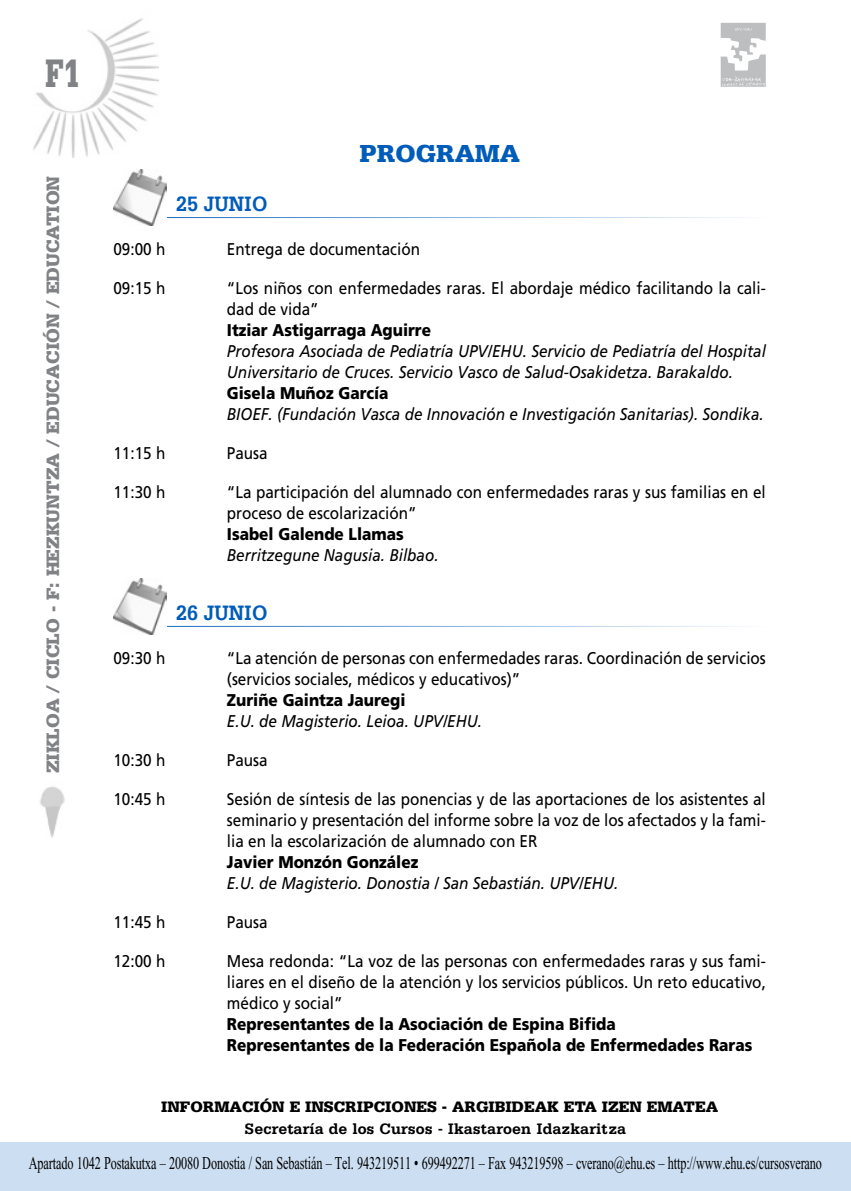
<style>
.page{position:relative;width:851px;height:1191px;background:#fff}
.page>*{position:absolute;margin:0;border:0;box-sizing:border-box;transform-origin:0 0}
.t1{font:900 42px "Serifa";color:#808285;scale:.67 1}
.t2{font:900 26px "Serifa";color:#005cb9}
.t3{font:700 22px "Serifa";color:#005cb9;scale:.9 1}
.t4{font:900 19px "Serifa";color:#808285}
.t5{font:18px "Times New Roman";letter-spacing:-.01em;color:#000;scale:.68 1}
.t6{font:17px/21px "Frutiger";color:#000;scale:.9 1}
.t7{font:italic 17px/21px "Frutiger";color:#000;scale:.9 1}
.t8{font:900 17px/21px "Frutiger";color:#000;scale:.9 1}
.t9{font:900 16px "Serifa";color:#000}
.t10{font:700 16px "Serifa";color:#000}
</style>
<div class="page">
<svg style="left:720px;top:23px;width:45px;height:64px"></svg>
<img style="left:722px;top:77px;width:42px;height:8px">
<img style="left:33px;top:18px;width:125px;height:139px">
<img style="left:40px;top:786px;width:25px;height:52px">
<div style="left:0;top:1142px;width:850px;height:49px;background:#ccdef1"></div>
<img style="left:113px;top:170px;width:53px;height:55px">
<img style="left:113px;top:578px;width:53px;height:56px">
<h1 class="t1" style="left:45px;top:48px;width:53px">F1</h1>
<p class="t4" style="left:42px;top:773px;width:599px;rotate:-90deg">ZIKLOA / CICLO - F: HEZKUNTZA / EDUCACIÓN / EDUCATION</p>
<p class="t3" style="left:176px;top:191px;width:103px">25 JUNIO</p>
<h2 class="t2" style="left:359px;top:138px;width:162px">PROGRAMA</h2>
<p class="t6" style="left:113px;top:239px;width:59px">09:00 h</p>
<p class="t6" style="left:227px;top:239px;width:216px">Entrega de documentación</p>
<p class="t6" style="left:113px;top:278px;width:59px">09:15 h</p>
<p class="t6" style="left:227px;top:278px;width:600px">“Los niños con enfermedades raras. El abordaje médico facilitando la cali&shy;dad de vida”</p>
<p class="t8" style="left:227px;top:319px;width:228px">Itziar Astigarraga Aguirre</p>
<p class="t7" style="left:227px;top:341px;width:600px">Profesora Asociada de Pediatría UPV/EHU. Servicio de Pediatría del Hospital<br>Universitario de Cruces. Servicio Vasco de Salud-Osakidetza. Barakaldo.</p>
<p class="t8" style="left:227px;top:382px;width:181px">Gisela Muñoz García</p>
<p class="t7" style="left:227px;top:404px;width:598px">BIOEF. (Fundación Vasca de Innovación e Investigación Sanitarias). Sondika.</p>
<p class="t6" style="left:113px;top:443px;width:59px">11:15 h</p>
<p class="t6" style="left:227px;top:443px;width:47px">Pausa</p>
<p class="t6" style="left:113px;top:481px;width:59px">11:30 h</p>
<p class="t6" style="left:227px;top:481px;width:600px">“La participación del alumnado con enfermedades raras y sus familias en el proceso de escolarización”</p>
<p class="t8" style="left:227px;top:523px;width:198px">Isabel Galende Llamas</p>
<p class="t7" style="left:227px;top:545px;width:237px">Berritzegune Nagusia. Bilbao.</p>
<p class="t3" style="left:176px;top:600px;width:103px">26 JUNIO</p>
<p class="t6" style="left:113px;top:647px;width:59px">09:30 h</p>
<p class="t6" style="left:227px;top:647px;width:600px">“La atención de personas con enfermedades raras. Coordinación de servicios (servicios sociales, médicos y educativos)”</p>
<p class="t8" style="left:227px;top:689px;width:200px">Zuriñe Gaintza Jauregi</p>
<p class="t7" style="left:227px;top:710px;width:285px">E.U. de Magisterio. Leioa. UPV/EHU.</p>
<p class="t6" style="left:113px;top:749px;width:59px">10:30 h</p>
<p class="t6" style="left:227px;top:749px;width:47px">Pausa</p>
<p class="t6" style="left:113px;top:788px;width:59px">10:45 h</p>
<p class="t6" style="left:227px;top:788px;width:600px;text-align:justify">Sesión de síntesis de las ponencias y de las aportaciones de los asistentes al seminario y presentación del informe sobre la voz de los afectados y la fami&shy;lia en la escolarización de alumnado con ER</p>
<p class="t8" style="left:227px;top:851px;width:214px">Javier Monzón González</p>
<p class="t7" style="left:227px;top:872px;width:436px">E.U. de Magisterio. Donostia / San Sebastián. UPV/EHU.</p>
<p class="t6" style="left:113px;top:911px;width:59px">11:45 h</p>
<p class="t6" style="left:227px;top:911px;width:47px">Pausa</p>
<p class="t6" style="left:113px;top:950px;width:59px">12:00 h</p>
<p class="t6" style="left:227px;top:950px;width:600px;text-align:justify">Mesa redonda: “La voz de las personas con enfermedades raras y sus fami&shy;liares en el diseño de la atención y los servicios públicos. Un reto educativo, médico y social”</p>
<p class="t8" style="left:227px;top:1013px;width:585px">Representantes de la Asociación de Espina Bifida<br>Representantes de la Federación Española de Enfermedades Raras</p>
<p class="t9" style="left:161px;top:1097px;width:558px">INFORMACIÓN E INSCRIPCIONES - ARGIBIDEAK ETA IZEN EMATEA</p>
<p class="t10" style="left:244px;top:1119px;width:383px">Secretaría de los Cursos - Ikastaroen Idazkaritza</p>
<p class="t5" style="left:29px;top:1152px;width:1167px">Apartado 1042 Postakutxa – 20080 Donostia / San Sebastián – Tel. 943219511 • 699492271 – Fax 943219598 – cverano@ehu.es – http://www.ehu.es/cursosverano</p>
</div>
